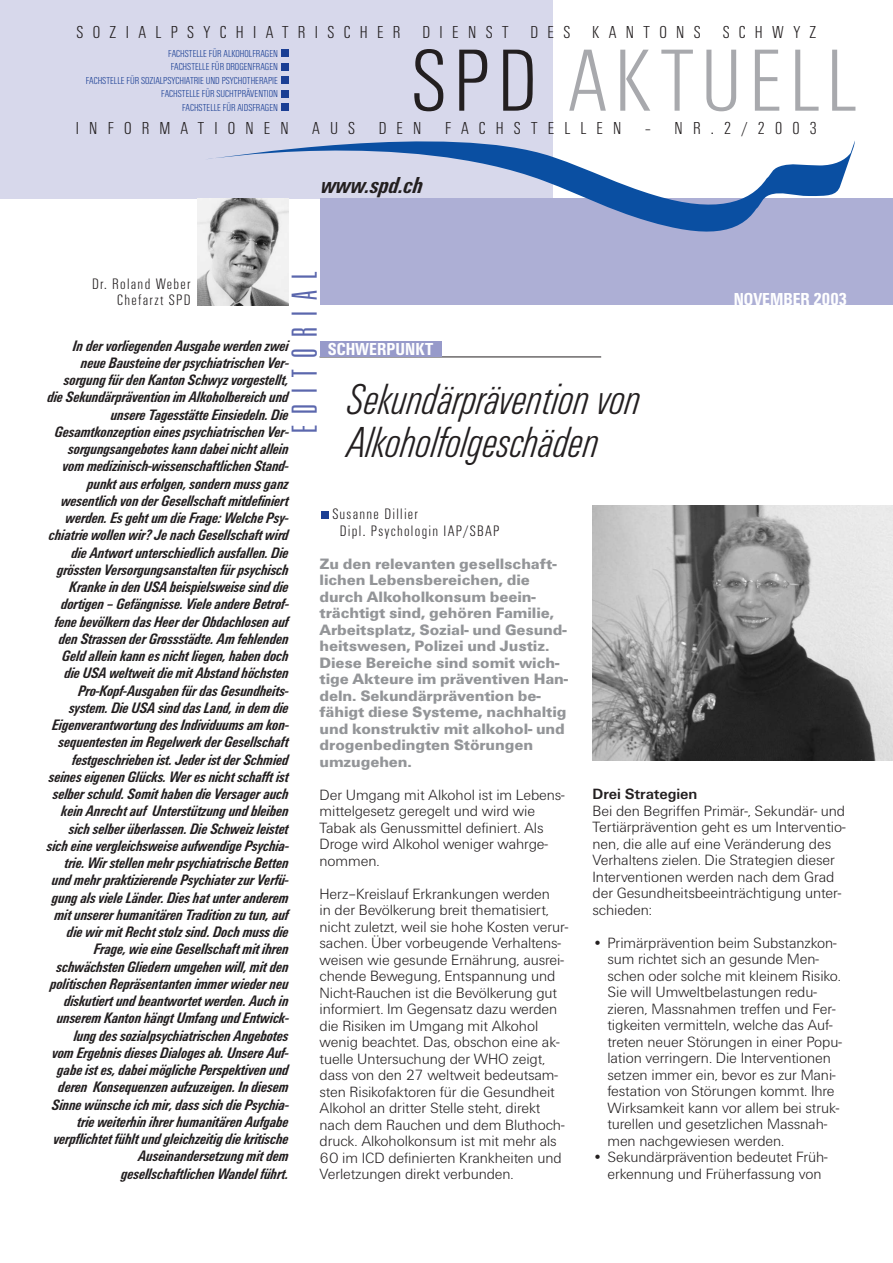
<style>
.page{position:relative;width:893px;height:1263px;background:#fff}
.page>*{position:absolute;margin:0;border:0;box-sizing:border-box;transform-origin:0 0}
.t1{font:300 condensed 91.5px "Unitus T";letter-spacing:.08em;color:#a8a9ad}
.t2{font:italic 300 condensed 44.7px/43.5px "Unitus T";letter-spacing:-.005em;color:#231f20}
.t3{font:300 condensed 37.5px "Unitus T";letter-spacing:.295em;color:#5b67ad}
.t4{font:italic 700 condensed 24px "Unitus T";color:#231f20}
.t5{font:300 condensed 18px "Unitus T";letter-spacing:.52em;color:#231f20}
.t6{font:300 condensed 18px "Unitus T";letter-spacing:.565em;color:#231f20}
.t7{font:700 condensed 18px "Unitus T";color:#fff}
.t8{font:italic 700 condensed 15.75px/17.2px "Unitus T";color:#231f20;text-align:right}
.t9{font:300 condensed 15.75px/16.5px "Unitus T";letter-spacing:.08em;color:#231f20}
.t10{font:900 15.6px/16.5px "Unitus T";letter-spacing:-.005em;color:#939598}
.t11{font:300 15.45px/16.5px "Unitus T";letter-spacing:-.005em;color:#231f20}
.t12{font:700 15.45px "Unitus T";letter-spacing:-.005em;color:#231f20}
.t13{font:300 condensed 10.5px/13.5px "Unitus T";color:#1b3f94;text-align:right}
.s1{color:#231f20}
</style>
<div class="page">
<div style="left:0;top:0;width:553px;height:199px;background:#d7d8eb"></div>
<div style="left:319px;top:199px;width:573px;height:106px;background:#adafd5"></div>
<img style="left:198px;top:199px;width:90px;height:106px">
<div style="left:281px;top:104px;width:7px;height:7px;background:#1b3f94"></div>
<div style="left:281px;top:90px;width:7px;height:7px;background:#1b3f94"></div>
<div style="left:281px;top:76px;width:7px;height:8px;background:#1b3f94"></div>
<div style="left:281px;top:63px;width:7px;height:7px;background:#1b3f94"></div>
<div style="left:281px;top:50px;width:7px;height:7px;background:#1b3f94"></div>
<svg style="left:205px;top:141px;width:650px;height:97px"></svg>
<div style="left:321px;top:512px;width:7px;height:7px;background:#1b3f94"></div>
<hr style="left:319px;top:357px;width:282px;height:1px;background:#231f20">
<div style="left:319px;top:342px;width:122px;height:15px;background:#979aca"></div>
<img style="left:592px;top:505px;width:300px;height:255px">
<p class="t5" style="left:76px;top:25px;width:741px">SOZIALPSYCHIATRISCHER DIENST DES KANTONS SCHWYZ</p>
<p class="t13" style="left:86px;top:47px;width:194px">FACHSTELLE FÜR ALKOHOLFRAGEN<br>FACHSTELLE FÜR DROGENFRAGEN<br>FACHSTELLE FÜR SOZIALPSYCHIATRIE UND PSYCHOTHERAPIE FACHSTELLE FÜR SUCHTPRÄVENTION<br>FACHSTELLE FÜR AIDSFRAGEN</p>
<h1 class="t1" style="left:411px;top:48px;width:446px"><span class="s1">SPD</span> AKTUELL</h1>
<p class="t6" style="left:76px;top:122px;width:214px">INFORMATIONEN</p>
<p class="t5" style="left:312px;top:122px;width:44px">AUS</p>
<p class="t5" style="left:378px;top:122px;width:44px">DEN</p>
<p class="t6" style="left:445px;top:122px;width:178px">FACHSTELLEN</p>
<p class="t5" style="left:644px;top:122px;width:174px">– NR.2/2003</p>
<h3 class="t4" style="left:321px;top:177px;width:103px">www.spd.ch</h3>
<p class="t9" style="left:92px;top:277px;width:100px;text-align:right">Dr. Roland Weber<br>Chefarzt SPD</p>
<h3 class="t3" style="left:291px;top:433px;width:163px;rotate:-90deg">EDITORIAL</h3>
<p class="t7" style="left:733px;top:293px;width:115px">NOVEMBER 2003</p>
<p class="t8" style="left:47px;top:338px;width:243px">In der vorliegenden Ausgabe werden zwei neue Bausteine der psychiatrischen Ver&shy;sorgung für den Kanton Schwyz vorgestellt, die Sekundärprävention im Alkoholbereich und unsere Tagesstätte Einsiedeln. Die Gesamtkonzeption eines psychiatrischen Ver&shy;sorgungsangebotes kann dabei nicht allein vom medizinisch-wissenschaftlichen Stand&shy;punkt aus erfolgen, sondern muss ganz wesentlich von der Gesellschaft mitdefiniert werden. Es geht um die Frage: Welche Psy&shy;chiatrie wollen wir? Je nach Gesellschaft wird die Antwort unterschiedlich ausfallen. Die grössten Versorgungsanstalten für psychisch Kranke in den USA beispielsweise sind die dortigen – Gefängnisse. Viele andere Betrof&shy;fene bevölkern das Heer der Obdachlosen auf den Strassen der Grossstädte. Am fehlenden Geld allein kann es nicht liegen, haben doch die USA weltweit die mit Abstand höchsten Pro-Kopf-Ausgaben für das Gesundheits&shy;system. Die USA sind das Land, in dem die Eigenverantwortung des Individuums am kon&shy;sequentesten im Regelwerk der Gesellschaft festgeschrieben ist. Jeder ist der Schmied seines eigenen Glücks. Wer es nicht schafft ist selber schuld. Somit haben die Versager auch kein Anrecht auf Unterstützung und bleiben sich selber überlassen. Die Schweiz leistet sich eine vergleichsweise aufwendige Psychia&shy;trie. Wir stellen mehr psychiatrische Betten und mehr praktizierende Psychiater zur Verfü&shy;gung als viele Länder. Dies hat unter anderem mit unserer humanitären Tradition zu tun, auf die wir mit Recht stolz sind. Doch muss die Frage, wie eine Gesellschaft mit ihren schwächsten Gliedern umgehen will, mit den politischen Repräsentanten immer wieder neu diskutiert und beantwortet werden. Auch in unserem Kanton hängt Umfang und Entwick&shy;lung des sozialpsychiatrischen Angebotes<br>vom Ergebnis dieses Dialoges ab. Unsere Auf&shy;gabe ist es, dabei mögliche Perspektiven und deren Konsequenzen aufzuzeigen. In diesem Sinne wünsche ich mir, dass sich die Psychia&shy;trie weiterhin ihrer humanitären Aufgabe verpflichtet fühlt und gleichzeitig die kritische Auseinandersetzung mit dem gesellschaftlichen Wandel führt.</p>
<p class="t7" style="left:328px;top:343px;width:107px">SCHWERPUNKT</p>
<h2 class="t2" style="left:347px;top:381px;width:295px">Sekundärprävention von<br>Alkoholfolgeschäden</h2>
<p class="t9" style="left:340px;top:507px;width:161px;text-indent:-8px">Susanne Dillier<br>Dipl. Psychologin IAP/SBAP</p>
<p class="t10" style="left:319px;top:556px;width:250px">Zu den relevanten gesellschaft&shy;lichen Lebensbereichen, die durch Alkoholkonsum beein&shy;trächtigt sind, gehören Familie,<br>Arbeitsplatz, Sozial- und Gesund&shy;heitswesen, Polizei und Justiz.<br>Diese Bereiche sind somit wich&shy;tige Akteure im präventiven Han&shy;deln. Sekundärprävention be&shy;fähigt diese Systeme, nachhaltig und konstruktiv mit alkohol- und drogenbedingten Störungen umzugehen.</p>
<p class="t11" style="left:319px;top:787px;width:246px">Der Umgang mit Alkohol ist im Lebens&shy;mittelgesetz geregelt und wird wie<br>Tabak als Genussmittel definiert. Als<br>Droge wird Alkohol weniger wahrge&shy;nommen.</p>
<p class="t11" style="left:319px;top:886px;width:250px">Herz–Kreislauf Erkrankungen werden<br>in der Bevölkerung breit thematisiert, nicht zuletzt, weil sie hohe Kosten verur&shy;sachen. Über vorbeugende Verhaltens&shy;weisen wie gesunde Ernährung, ausrei&shy;chende Bewegung, Entspannung und Nicht-Rauchen ist die Bevölkerung gut informiert. Im Gegensatz dazu werden die Risiken im Umgang mit Alkohol wenig beachtet. Das, obschon eine ak&shy;tuelle Untersuchung der WHO zeigt, dass von den 27 weltweit bedeutsam&shy;sten Risikofaktoren für die Gesundheit Alkohol an dritter Stelle steht, direkt nach dem Rauchen und dem Bluthoch&shy;druck. Alkoholkonsum ist mit mehr als 60 im ICD definierten Krankheiten und Verletzungen direkt verbunden.</p>
<p class="t12" style="left:592px;top:789px;width:106px">Drei Strategien</p>
<p class="t11" style="left:592px;top:804px;width:254px">Bei den Begriffen Primär-, Sekundär- und Tertiärprävention geht es um Interventio&shy;nen, die alle auf eine Veränderung des Verhaltens zielen. Die Strategien dieser Interventionen werden nach dem Grad der Gesundheitsbeeinträchtigung unter&shy;schieden:</p>
<p class="t11" style="left:607px;top:936px;width:236px;text-indent:-15px">• Primärprävention beim Substanzkon&shy;sum richtet sich an gesunde Men&shy;schen oder solche mit kleinem Risiko.<br>Sie will Umweltbelastungen redu&shy;zieren, Massnahmen treffen und Fer&shy;tigkeiten vermitteln, welche das Auf&shy;treten neuer Störungen in einer Popu&shy;lation verringern. Die Interventionen setzen immer ein, bevor es zur Mani&shy;festation von Störungen kommt. Ihre Wirksamkeit kann vor allem bei struk&shy;turellen und gesetzlichen Massnah&shy;men nachgewiesen werden.</p>
<p class="t11" style="left:592px;top:1150px;width:237px;text-align:center">• Sekundärprävention bedeutet Früh&shy;erkennung und Früherfassung von</p>
</div>
